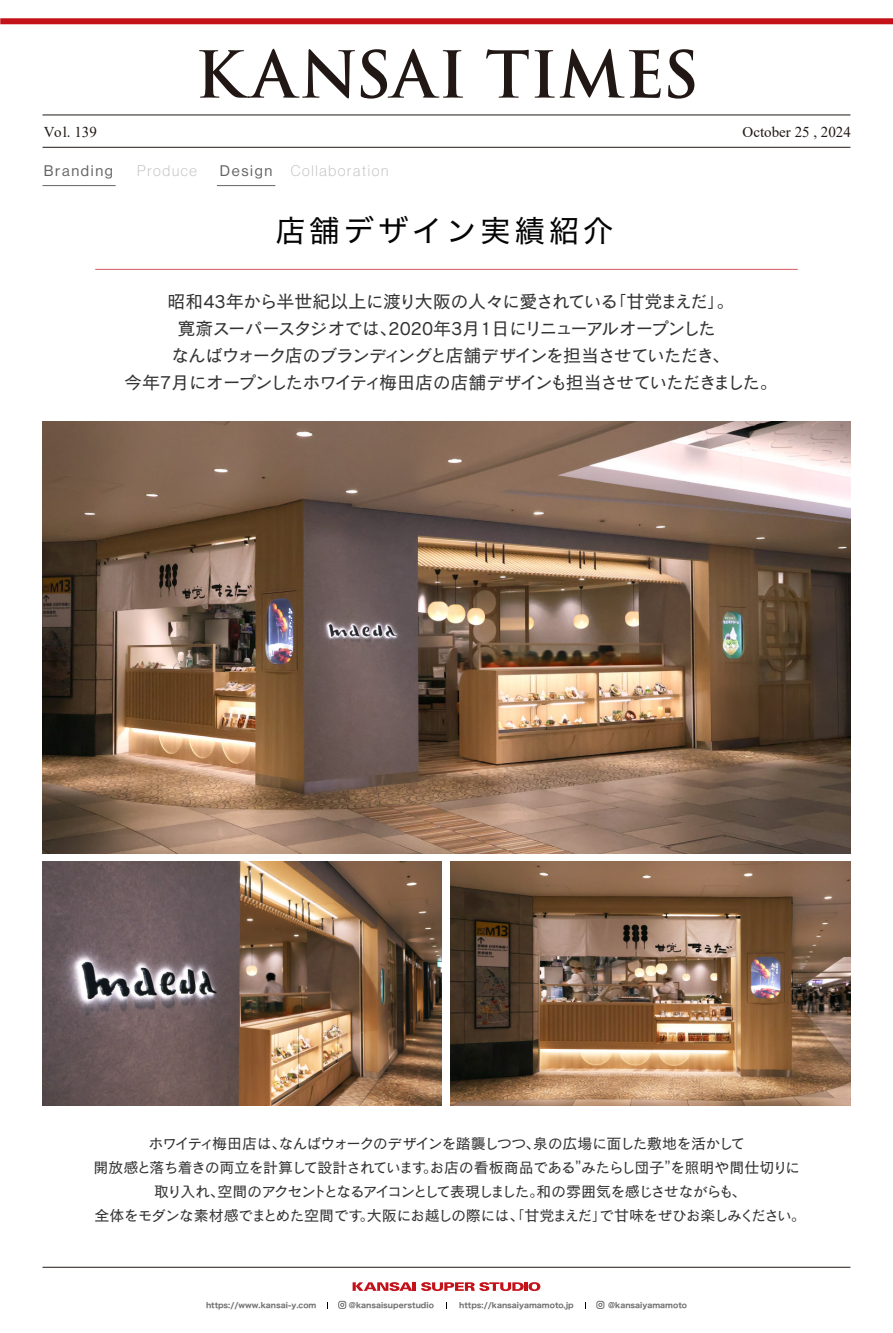
<style>
.page{position:relative;width:893px;height:1333px;background:#fff}
.page>*{position:absolute;margin:0;border:0;box-sizing:border-box;transform-origin:0 0}
.t1{font:30px "Hira Kaku Pro N W4";letter-spacing:.14em;color:#040404}
.t2{font:18px/27px "Cezanne Pro N M";letter-spacing:-.07em;color:#333;text-align:center}
.t3{font:15px/24px "Cezanne Pro N M";letter-spacing:-.07em;color:#333;text-align:center}
.t4{font:15px "N Haas Grotesk DS Pro 35 X Lt";letter-spacing:.11em;color:#c0c0c0}
.t5{font:15px "Times New Roman";color:#211815}
.t6{font:15px "N Haas Grotesk DS Pro 55 Rg";letter-spacing:.11em;color:#646464}
.t7{font:7.5px "Hira Kaku Std N W7";color:#727171}
.s1{font-family:"N Haas Grotesk DS Pro 55 Rg";color:#646464}
</style>
<div class="page">
<svg style="left:199px;top:49px;width:156px;height:49px"></svg>
<svg style="left:361px;top:49px;width:102px;height:50px"></svg>
<svg style="left:486px;top:49px;width:175px;height:49px"></svg>
<svg style="left:668px;top:49px;width:26px;height:50px"></svg>
<div style="left:0;top:18px;width:893px;height:6px;background:#c4121a"></div>
<hr style="left:43px;top:147px;width:807px;height:1px;background:#211815">
<hr style="left:43px;top:115px;width:807px;height:1px;background:#211815">
<svg style="left:353px;top:1282px;width:187px;height:8px"></svg>
<hr style="left:43px;top:1266px;width:807px;height:1px;background:#211815">
<div style="left:338px;top:1300px;width:8px;height:8px;border:1px solid #727171;border-radius:2px"></div>
<svg style="left:340px;top:1302px;width:5px;height:4px"></svg>
<div style="left:596px;top:1300px;width:8px;height:8px;border:1px solid #727171;border-radius:2px"></div>
<svg style="left:598px;top:1302px;width:5px;height:4px"></svg>
<hr style="left:217px;top:185px;width:58px;height:1px;background:#646464">
<hr style="left:43px;top:185px;width:73px;height:1px;background:#646464">
<img style="left:43px;top:421px;width:807px;height:431px">
<img style="left:451px;top:861px;width:399px;height:244px">
<hr style="left:95px;top:269px;width:703px;height:1px;background:#c4121a">
<img style="left:43px;top:861px;width:398px;height:244px">
<p class="t5" style="left:44px;top:121px;width:54px">Vol. 139</p>
<p class="t5" style="left:743px;top:121px;width:110px">October 25 , 2024</p>
<p class="t6" style="left:44px;top:162px;width:71px">Branding</p>
<p class="t4" style="left:137px;top:162px;width:61px">Produce</p>
<p class="t4" style="left:220px;top:162px;width:170px"><span class="s1">Design</span> Collaboration</p>
<h1 class="t1" style="left:275px;top:204px;width:339px">店舗デザイン実績紹介</h1>
<p class="t2" style="left:124px;top:287px;width:655px">昭和43年から半世紀以上に渡り大阪の人々に愛されている「甘党まえだ」。<br>寛斎スーパースタジオでは、2020年3月1日にリニューアルオープンした<br>なんばウォーク店のブランディングと店舗デザインを担当させていただき、<br>今年7月にオープンしたホワイティ梅田店の店舗デザインも担当させていただきました。</p>
<p class="t3" style="left:93px;top:1131px;width:714px">ホワイティ梅田店は、なんばウォークのデザインを踏襲しつつ、泉の広場に面した敷地を活かして<br>開放感と落ち着きの両立を計算して設計されています。お店の看板商品である”みたらし団子”を照明や間仕切りに取り入れ、空間のアクセントとなるアイコンとして表現しました。和の雰囲気を感じさせながらも、<br>全体をモダンな素材感でまとめた空間です。大阪にお越しの際には、「甘党まえだ」で甘味をぜひお楽しみください。</p>
<p class="t7" style="left:206px;top:1298px;width:127px">https://www.kansai-y.com　　</p>
<p class="t7" style="left:349px;top:1298px;width:86px">@kansaisuperstudio</p>
<p class="t7" style="left:459px;top:1298px;width:116px">https://kansaiyamamoto.jp</p>
<p class="t7" style="left:608px;top:1298px;width:80px">@kansaiyamamoto</p>
</div>
